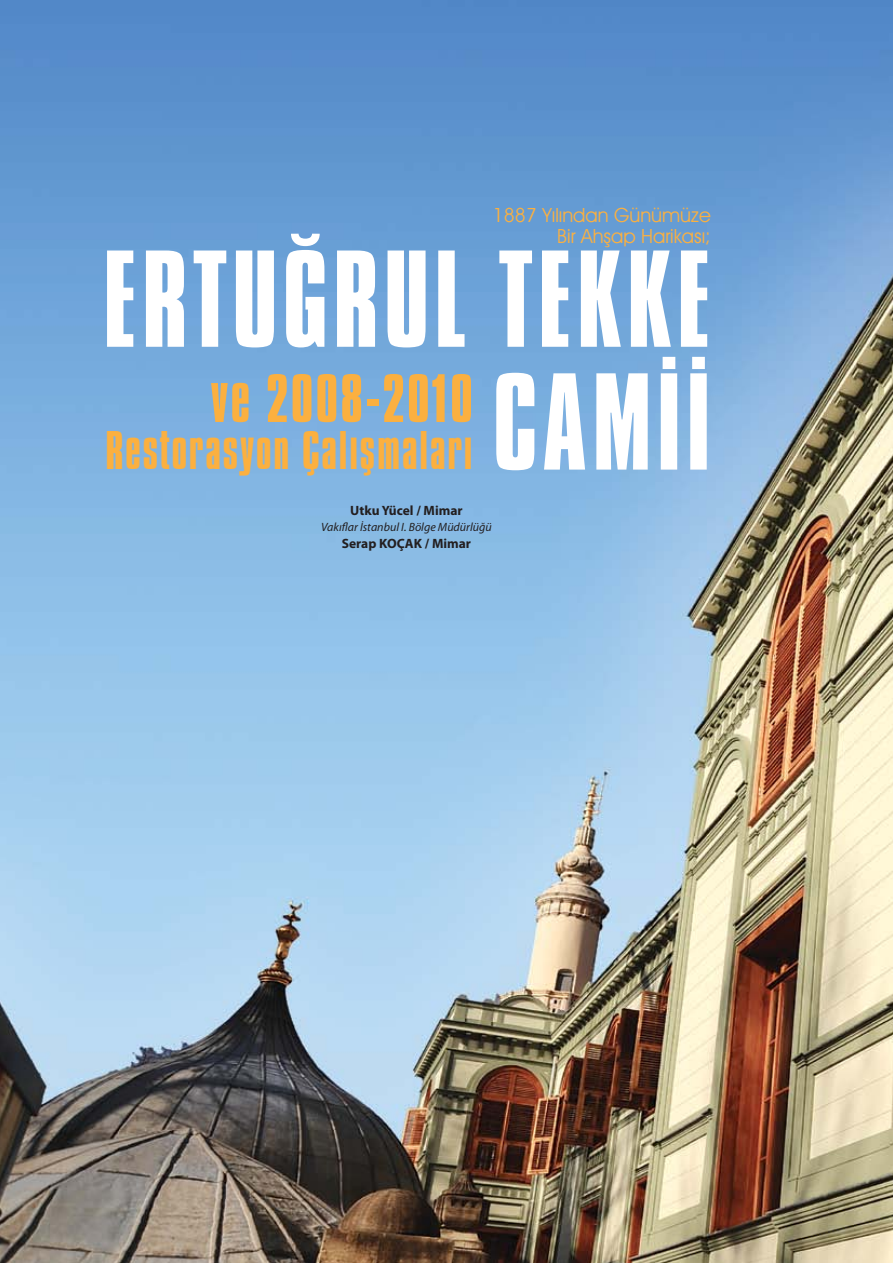
<style>
.page{position:relative;width:893px;height:1263px;background:#fff}
.page>*{position:absolute;margin:0;border:0;box-sizing:border-box;transform-origin:0 0}
.t1{font:118.5px/122.9px "Compacta BT";letter-spacing:.04em;color:#fff;text-align:right}
.t2{font:58.8px "Compacta BT";letter-spacing:.04em;color:#fbb040}
.t3{font:46.8px "Compacta BT";letter-spacing:.04em;color:#fbb040}
.t4{font:19.5px/21.1px "Avant Garde IT Cby BT";color:#fbb040;text-align:right}
.t5{font:700 13.5px "Myriad Pro";color:#231f20}
.t6{font:italic 12px "Myriad Pro";color:#231f20}
</style>
<div class="page">
<img style="left:0;top:0;width:893px;height:1263px">
<p class="t4" style="left:493px;top:204px;width:219px">1887 Yılından Günümüze<br>Bir Ahşap Harikası;</p>
<h1 class="t1" style="left:103px;top:241px;width:609px">ERTUĞRUL TEKKE<br>CAMİİ</h1>
<h2 class="t2" style="left:210px;top:364px;width:264px">ve 2008-2010</h2>
<h3 class="t3" style="left:105px;top:423px;width:369px">Restorasyon Çalışmaları</h3>
<p class="t5" style="left:350px;top:501px;width:114px">Utku Yücel / Mimar</p>
<p class="t6" style="left:321px;top:520px;width:172px">Vakıflar İstanbul I. Bölge Müdürlüğü</p>
<p class="t5" style="left:342px;top:534px;width:131px">Serap KOÇAK / Mimar</p>
</div>
